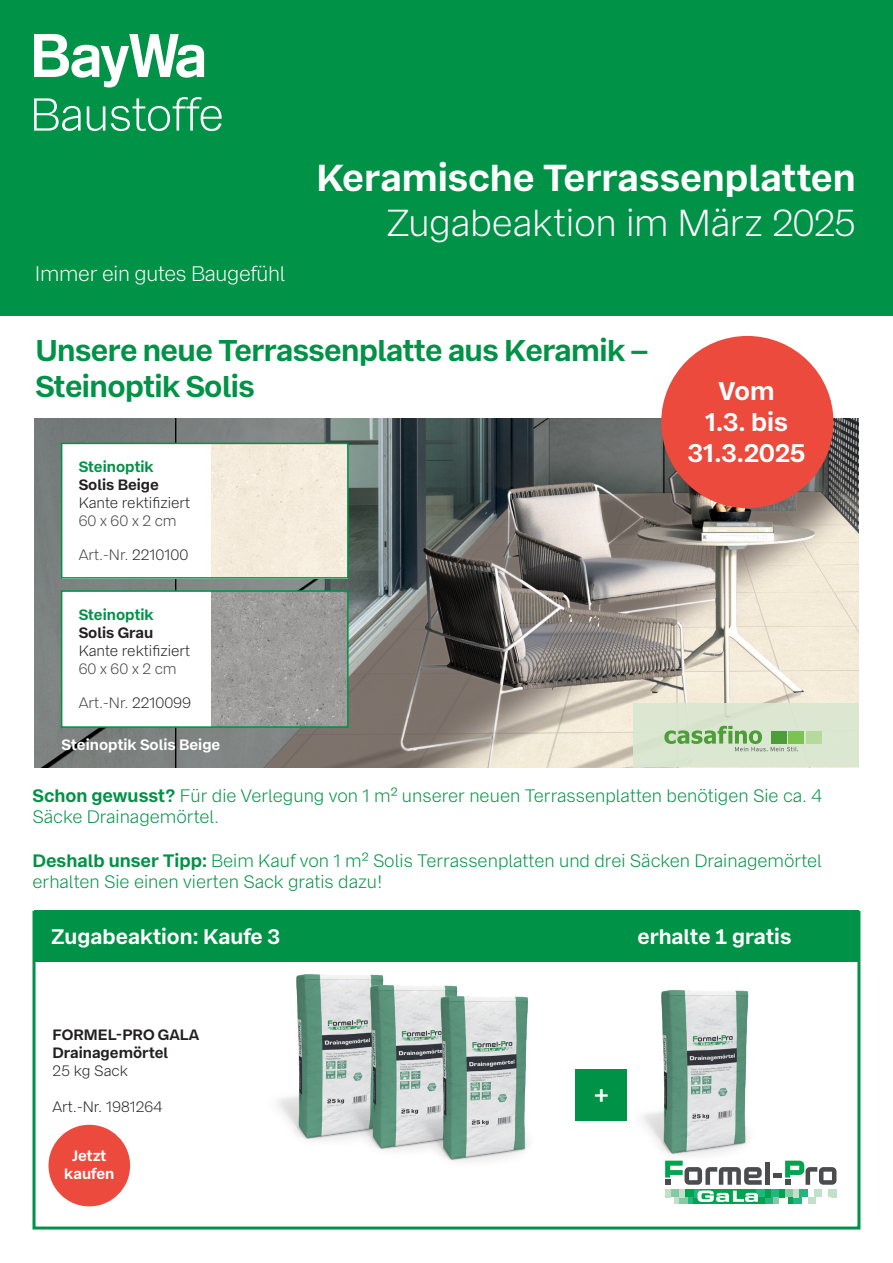
<style>
.page{position:relative;width:893px;height:1263px;background:#fff}
.page>*{position:absolute;margin:0;border:0;box-sizing:border-box;transform-origin:0 0}
.t1{font:700 37.5px "Bay Wa Sans";color:#fff}
.t2{font:300 37.5px "Bay Wa Sans";letter-spacing:-.01em;color:#fff}
.t3{font:700 30px/36px "Bay Wa Sans";letter-spacing:-.02em;color:#009246}
.t4{font:700 25.5px/30.6px "Bay Wa Sans";color:#fff;text-align:center}
.t5{font:700 21px "Bay Wa Sans";color:#fff}
.t6{font:300 21px "Bay Wa Sans";letter-spacing:-.015em;color:#fff}
.t7{font:300 18px/21.6px "Bay Wa Sans";color:#009246}
.t8{font:300 15px "Bay Wa Sans";color:#231f20}
.t9{font:300 15px "Bay Wa Sans";color:#3e3e3f}
.t10{font:700 15px/18px "Bay Wa Sans";color:#231f20}
.t11{font:700 15px/18px "Bay Wa Sans";color:#fff;text-align:center}
.t12{font:700 15px "Bay Wa Sans";color:#009246}
.s1{color:#231f20}
.s2{font-weight:700}
</style>
<div class="page">
<div style="left:0;top:0;width:893px;height:316px;background:#009246"></div>
<svg style="left:34px;top:34px;width:170px;height:54px"></svg>
<svg style="left:34px;top:98px;width:47px;height:33px"></svg>
<svg style="left:87px;top:106px;width:18px;height:25px"></svg>
<svg style="left:111px;top:97px;width:111px;height:34px;background:#3aab70"></svg>
<img style="left:34px;top:419px;width:825px;height:348px">
<div style="left:62px;top:443px;width:285px;height:136px;background:#fff"></div>
<div style="left:212px;top:446px;width:134px;height:130px;background:#f5ebdc"></div>
<div style="left:62px;top:591px;width:285px;height:135px;background:#fff"></div>
<img style="left:212px;top:593px;width:134px;height:132px">
<div style="left:33px;top:911px;width:827px;height:318px;border:3px solid #009246"></div>
<img style="left:234px;top:961px;width:75px;height:179px">
<img style="left:309px;top:961px;width:210px;height:188px">
<img style="left:379px;top:969px;width:210px;height:193px">
<div style="left:34px;top:910px;width:544px;height:51px;background:#009246"></div>
<div style="left:570px;top:910px;width:289px;height:51px;background:#009246"></div>
<img style="left:599px;top:990px;width:202px;height:171px">
<div style="left:576px;top:1069px;width:51px;height:51px;background:#009246"></div>
<div style="left:661px;top:336px;width:172px;height:172px;background:#eb4a3d;border-radius:50%"></div>
<div style="left:765px;top:1162px;width:5px;height:23px;background:#4b4c4d"></div>
<svg style="left:773px;top:1161px;width:63px;height:24px"></svg>
<div style="left:771px;top:1189px;width:8px;height:8px;background:#23b57d"></div>
<div style="left:765px;top:1197px;width:9px;height:6px;background:#23b57d"></div>
<div style="left:765px;top:1189px;width:6px;height:8px;background:#00a34e"></div>
<svg style="left:774px;top:1197px;width:5px;height:6px"></svg>
<div style="left:785px;top:1189px;width:9px;height:8px;background:#82cba5"></div>
<div style="left:779px;top:1189px;width:6px;height:8px;background:#00a34e"></div>
<svg style="left:788px;top:1197px;width:6px;height:6px"></svg>
<div style="left:799px;top:1189px;width:9px;height:8px;background:#23b57d"></div>
<div style="left:794px;top:1197px;width:8px;height:6px;background:#23b57d"></div>
<div style="left:794px;top:1189px;width:5px;height:8px;background:#c0e1c8"></div>
<div style="left:814px;top:1189px;width:8px;height:8px;background:#c0e1c8"></div>
<div style="left:808px;top:1197px;width:8px;height:6px;background:#c0e1c8"></div>
<div style="left:828px;top:1189px;width:8px;height:8px;background:#c0e1c8"></div>
<svg style="left:665px;top:1161px;width:100px;height:42px"></svg>
<div style="left:48px;top:1125px;width:82px;height:81px;background:#eb4a3d;border-radius:50%"></div>
<div style="left:633px;top:703px;width:226px;height:64px;background:#d9e7d1"></div>
<div style="left:788px;top:731px;width:16px;height:13px;background:#7cc352"></div>
<div style="left:806px;top:731px;width:16px;height:13px;background:#b6da9b"></div>
<svg style="left:664px;top:726px;width:134px;height:25px"></svg>
<div style="left:61px;top:590px;width:288px;height:138px;border:2px solid #009246"></div>
<div style="left:61px;top:443px;width:288px;height:136px;border:2px solid #009246"></div>
<p class="t6" style="left:35px;top:261px;width:252px">Immer ein gutes Baugefühl</p>
<h1 class="t1" style="left:316px;top:154px;width:541px">Keramische Terrassenplatten</h1>
<h1 class="t2" style="left:386px;top:200px;width:471px">Zugabeaktion im März 2025</h1>
<h2 class="t3" style="left:35px;top:333px;width:615px">Unsere neue Terrassenplatte aus Keramik –<br>Steinoptik Solis</h2>
<p class="t12" style="left:79px;top:457px;width:77px">Steinoptik</p>
<p class="t10" style="left:79px;top:476px;width:82px">Solis Beige</p>
<p class="t8" style="left:79px;top:494px;width:113px">Kante rektifiziert</p>
<p class="t9" style="left:79px;top:512px;width:100px">60 x 60 x 2 cm</p>
<p class="t9" style="left:79px;top:546px;width:111px">Art.-Nr. <span class="s1">2210100</span></p>
<p class="t12" style="left:79px;top:605px;width:77px">Steinoptik</p>
<p class="t10" style="left:79px;top:623px;width:76px">Solis Grau</p>
<p class="t8" style="left:79px;top:641px;width:113px">Kante rektifiziert</p>
<p class="t9" style="left:79px;top:659px;width:100px">60 x 60 x 2 cm</p>
<p class="t9" style="left:79px;top:694px;width:114px">Art.-Nr. <span class="s1">2210099</span></p>
<h3 class="t4" style="left:688px;top:376px;width:119px">Vom<br>1.3. bis<br>31.3.2025</h3>
<p class="t11" style="left:62px;top:736px;width:160px">Steinoptik Solis Beige</p>
<p class="t7" style="left:33px;top:785px;width:791px"><span class="s2">Schon gewusst?</span> Für die Verlegung von 1 m² unserer neuen Terrassenplatten benötigen Sie ca. 4<br>Säcke Drainagemörtel.</p>
<p class="t7" style="left:33px;top:849px;width:791px"><span class="s2">Deshalb unser Tipp:</span> Beim Kauf von 1 m² Solis Terrassenplatten und drei Säcken Drainagemörtel erhalten Sie einen vierten Sack gratis dazu!</p>
<p class="t5" style="left:51px;top:923px;width:230px">Zugabeaktion: Kaufe 3</p>
<p class="t5" style="left:637px;top:923px;width:156px">erhalte 1 gratis</p>
<p class="t10" style="left:53px;top:1026px;width:148px">FORMEL-PRO GALA<br>Drainagemörtel</p>
<p class="t8" style="left:53px;top:1062px;width:77px">25 kg Sack</p>
<p class="t8" style="left:53px;top:1098px;width:111px">Art.-Nr. 1981264</p>
<p class="t11" style="left:64px;top:1146px;width:52px">Jetzt kaufen</p>
<h3 class="t4" style="left:594px;top:1080px;width:17px">+</h3>
</div>
